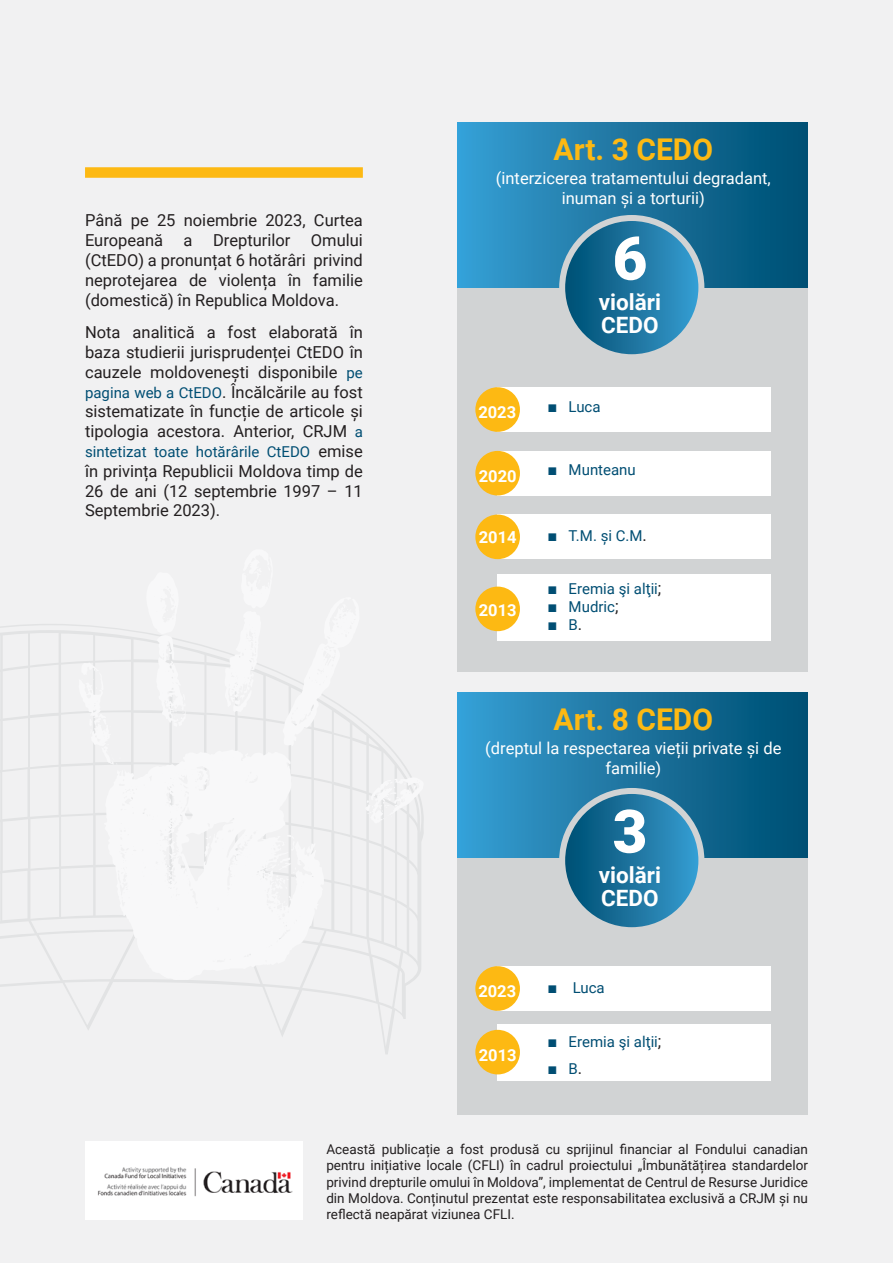
<style>
.page{position:relative;width:893px;height:1263px;background:#f1f1f2}
.page>*{position:absolute;margin:0;border:0;box-sizing:border-box;transform-origin:0 0}
.t1{font:900 60px "Roboto";color:#fff}
.t2{font:700 30px "Roboto";color:#fdb913}
.t3{font:700 22.5px/22.5px "Roboto";color:#fff}
.t4{font:16.5px/19.8px "Roboto";color:#231f20;text-align:justify}
.t5{font:16.5px/19.8px "Roboto";color:#fff;text-align:center}
.t6{font:700 16.5px "Roboto";color:#fff}
.t7{font:16.5px "Arial";color:#004e73}
.t8{font:15px "Roboto";color:#004e73}
.t9{font:13.5px/16.2px "Roboto";color:#231f20;text-align:justify}
.s1{font-size:15px;color:#004e73}
.s2{font-size:16.5px;color:#231f20}
.s3{font-family:"Arial";font-size:16.5px}
.s4{font-family:"Roboto";font-size:15px}
.s5{font-family:"Roboto";color:#231f20}
</style>
<div class="page">
<div style="left:85px;top:1141px;width:218px;height:79px;background:#fff"></div>
<div style="left:457px;top:162px;width:351px;height:509px;background:#d1d3d4"></div>
<div style="left:457px;top:123px;width:351px;height:165px;background:linear-gradient(to right,#3a9fd3,#004d70)"></div>
<div style="left:498px;top:574px;width:273px;height:66px;background:#fff"></div>
<div style="left:498px;top:515px;width:273px;height:44px;background:#fff"></div>
<div style="left:498px;top:451px;width:273px;height:44px;background:#fff"></div>
<div style="left:498px;top:387px;width:273px;height:45px;background:#fff"></div>
<div style="left:475px;top:587px;width:45px;height:44px;background:#fdb913;border-radius:50%"></div>
<div style="left:475px;top:515px;width:45px;height:44px;background:#fdb913;border-radius:50%"></div>
<div style="left:475px;top:451px;width:45px;height:44px;background:#fdb913;border-radius:50%"></div>
<div style="left:475px;top:387px;width:45px;height:45px;background:#fdb913;border-radius:50%"></div>
<div style="left:457px;top:788px;width:351px;height:326px;background:#d1d3d4"></div>
<svg style="left:562px;top:218px;width:139px;height:139px;background:#2579a2"></svg>
<div style="left:559px;top:215px;width:145px;height:145px;border:6px solid #d1d3d4;border-radius:50%"></div>
<div style="left:498px;top:1024px;width:273px;height:56px;background:#fff"></div>
<div style="left:498px;top:966px;width:273px;height:45px;background:#fff"></div>
<div style="left:475px;top:1030px;width:45px;height:44px;background:#fdb913;border-radius:50%"></div>
<div style="left:475px;top:966px;width:45px;height:45px;background:#fdb913;border-radius:50%"></div>
<div style="left:85px;top:167px;width:278px;height:11px;background:#fdb913"></div>
<div style="left:457px;top:693px;width:351px;height:165px;background:linear-gradient(to right,#3a9fd3,#004d70)"></div>
<svg style="left:562px;top:791px;width:139px;height:139px;background:#2579a2"></svg>
<div style="left:559px;top:788px;width:145px;height:145px;border:6px solid #d1d3d4;border-radius:50%"></div>
<svg style="left:0;top:624px;width:424px;height:430px;fill:#f1f1f2"></svg>
<div style="left:78px;top:549px;width:346px;height:431px;background:#f1f1f2"></div>
<img style="left:97px;top:1167px;width:195px;height:30px">
<p class="t4" style="left:85px;top:210px;width:279px">Până pe 25 noiembrie 2023, Curtea Europeană a Drepturilor Omului (CtEDO) a pronunțat 6 hotărâri privind neprotejarea de violența în familie (domestică) în Republica Moldova.</p>
<p class="t4" style="left:85px;top:322px;width:279px">Nota analitică a fost elaborată în baza studierii jurisprudenței CtEDO în cauzele moldovenești disponibile <span class="s1">pe pagina web a CtEDO</span>. Încălcările au fost sistematizate în funcție de articole și tipologia acestora. Anterior, CRJM <span class="s1">a</span></p>
<p class="t8" style="left:85px;top:441px;width:279px">sintetizat toate hotărârile CtEDO <span class="s2">emise</span></p>
<p class="t4" style="left:85px;top:460px;width:279px">în privința Republicii Moldova timp de 26 de ani (12 septembrie 1997 – 11<br>Septembrie 2023).</p>
<h2 class="t2" style="left:553px;top:128px;width:161px">Art. 3 CEDO</h2>
<p class="t5" style="left:496px;top:168px;width:276px">(interzicerea tratamentului degradant, inuman și a torturii)</p>
<h1 class="t1" style="left:613px;top:216px;width:36px">6</h1>
<h3 class="t3" style="left:599px;top:290px;width:64px">violări<br>CEDO</h3>
<p class="t6" style="left:478px;top:401px;width:39px">2023</p>
<p class="t8" style="left:547px;top:396px;width:55px"><span class="s3">■</span> Luca</p>
<p class="t6" style="left:479px;top:464px;width:39px">2020</p>
<p class="t8" style="left:547px;top:459px;width:90px"><span class="s3">■</span> Munteanu</p>
<p class="t6" style="left:479px;top:526px;width:39px">2014</p>
<p class="t8" style="left:547px;top:525px;width:101px"><span class="s3">■</span> T.M. și C.M<span class="s2">.</span></p>
<p class="t6" style="left:479px;top:598px;width:39px">2013</p>
<p class="t8" style="left:547px;top:578px;width:116px"><span class="s3">■</span> Eremia şi alţii<span class="s2">;</span></p>
<p class="t8" style="left:547px;top:596px;width:73px"><span class="s3">■</span> Mudric<span class="s2">;</span></p>
<p class="t7" style="left:547px;top:613px;width:36px">■ <span class="s4">B</span><span class="s5">.</span></p>
<h2 class="t2" style="left:553px;top:698px;width:161px">Art. 8 CEDO</h2>
<p class="t5" style="left:485px;top:738px;width:298px">(dreptul la respectarea vieții private și de familie)</p>
<h1 class="t1" style="left:613px;top:789px;width:36px">3</h1>
<h3 class="t3" style="left:599px;top:863px;width:64px">violări<br>CEDO</h3>
<p class="t6" style="left:478px;top:980px;width:39px">2023</p>
<p class="t8" style="left:547px;top:977px;width:59px"><span class="s3">■</span> Luca</p>
<p class="t6" style="left:479px;top:1043px;width:39px">2013</p>
<p class="t8" style="left:547px;top:1031px;width:116px"><span class="s3">■</span> Eremia şi alţii<span class="s2">;</span></p>
<p class="t7" style="left:547px;top:1057px;width:36px">■ <span class="s4">B</span><span class="s5">.</span></p>
<p class="t9" style="left:326px;top:1141px;width:483px">Această publicație a fost produsă cu sprijinul financiar al Fondului canadian pentru inițiative locale (CFLI) în cadrul proiectului „Îmbunătățirea standardelor privind drepturile omului în Moldova”, implementat de Centrul de Resurse Juridice din Moldova. Conținutul prezentat este responsabilitatea exclusivă a CRJM și nu reflectă neapărat viziunea CFLI.</p>
</div>
